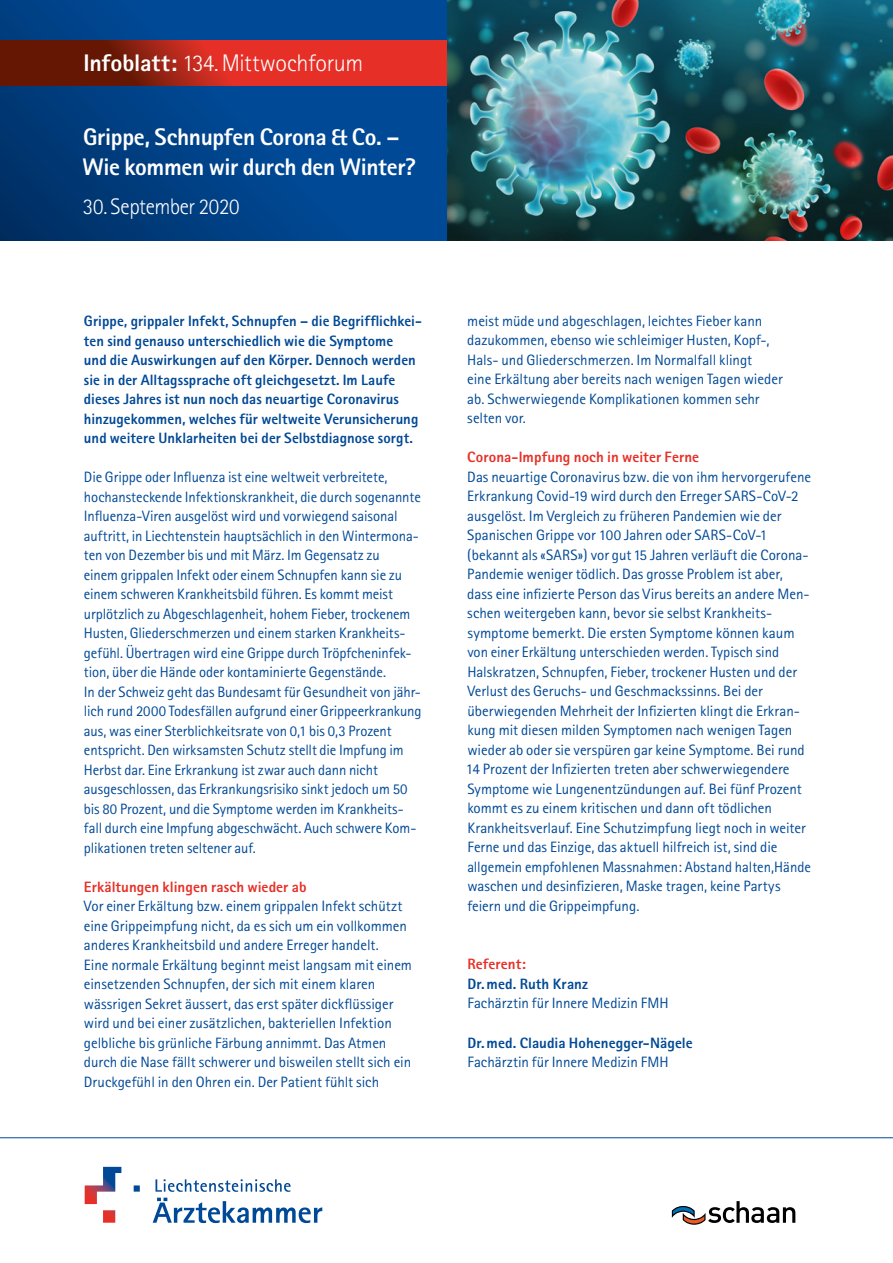
<style>
.page{position:relative;width:893px;height:1263px;background:#fff}
.page>*{position:absolute;margin:0;border:0;box-sizing:border-box;transform-origin:0 0}
.t1{font:800 24px/30px "Rotis Sans Serif";letter-spacing:-.015em;color:#fff}
.t2{font:300 24px "Rotis Sans Serif";letter-spacing:-.015em;color:#fff}
.t3{font:300 22.5px "Rotis Sans Serif";letter-spacing:-.015em;color:#fff;scale:.96 1}
.t4{font:15px/19.5px "Rotis Sans Serif";letter-spacing:-.005em;color:#004996}
.t5{font:800 15px/19.5px "Rotis Sans Serif";letter-spacing:.005em;color:#004996}
.t6{font:800 15px "Rotis Sans Serif";letter-spacing:.005em;color:#e63027}
.s1{font-weight:800}
</style>
<div class="page">
<img style="left:446px;top:0;width:447px;height:241px">
<svg style="left:85px;top:1167px;width:36px;height:37px"></svg>
<svg style="left:134px;top:1185px;width:6px;height:6px"></svg>
<svg style="left:103px;top:1210px;width:12px;height:13px"></svg>
<svg style="left:155px;top:1179px;width:136px;height:13px"></svg>
<svg style="left:153px;top:1198px;width:169px;height:25px"></svg>
<svg style="left:672px;top:1201px;width:123px;height:24px"></svg>
<svg style="left:0;top:0;width:446px;height:241px;background:#014288"></svg>
<svg style="left:0;top:41px;width:446px;height:44px;background:#b4261a"></svg>
<hr style="left:0;top:1137px;width:893px;height:1px;background:#004996">
<h1 class="t2" style="left:83px;top:49px;width:281px"><span class="s1">Infoblatt:</span> 134.Mittwochforum</h1>
<h1 class="t1" style="left:82px;top:122px;width:335px">Grippe, Schnupfen Corona &amp; Co. –<br>Wie kommen wir durch den Winter?</h1>
<h2 class="t3" style="left:83px;top:194px;width:165px">30. September 2020</h2>
<p class="t5" style="left:84px;top:311px;width:339px">Grippe, grippaler Infekt, Schnupfen – die Begrifflichkei&shy;ten sind genauso unterschiedlich wie die Symptome<br>und die Auswirkungen auf den Körper. Dennoch werden sie in der Alltagssprache oft gleichgesetzt. Im Laufe dieses Jahres ist nun noch das neuartige Coronavirus hinzugekommen, welches für weltweite Verunsicherung und weitere Unklarheiten bei der Selbstdiagnose sorgt.</p>
<p class="t4" style="left:84px;top:467px;width:339px">Die Grippe oder Influenza ist eine weltweit verbreitete, hochansteckende Infektionskrankheit, die durch sogenannte Influenza-Viren ausgelöst wird und vorwiegend saisonal auftritt, in Liechtenstein hauptsächlich in den Wintermona&shy;ten von Dezember bis und mit März. Im Gegensatz zu<br>einem grippalen Infekt oder einem Schnupfen kann sie zu einem schweren Krankheitsbild führen. Es kommt meist urplötzlich zu Abgeschlagenheit, hohem Fieber, trockenem Husten, Gliederschmerzen und einem starken Krankheits&shy;gefühl. Übertragen wird eine Grippe durch Tröpfcheninfek&shy;tion, über die Hände oder kontaminierte Gegenstände.<br>In der Schweiz geht das Bundesamt für Gesundheit von jähr&shy;lich rund 2000 Todesfällen aufgrund einer Grippeerkrankung aus, was einer Sterblichkeitsrate von 0,1 bis 0,3 Prozent entspricht. Den wirksamsten Schutz stellt die Impfung im Herbst dar. Eine Erkrankung ist zwar auch dann nicht ausgeschlossen, das Erkrankungsrisiko sinkt jedoch um 50 bis 80 Prozent, und die Symptome werden im Krankheits&shy;fall durch eine Impfung abgeschwächt. Auch schwere Kom&shy;plikationen treten seltener auf.</p>
<p class="t6" style="left:84px;top:877px;width:224px">Erkältungen klingen rasch wieder ab</p>
<p class="t4" style="left:84px;top:896px;width:330px">Vor einer Erkältung bzw. einem grippalen Infekt schützt eine Grippeimpfung nicht, da es sich um ein vollkommen anderes Krankheitsbild und andere Erreger handelt.<br>Eine normale Erkältung beginnt meist langsam mit einem einsetzenden Schnupfen, der sich mit einem klaren wässrigen Sekret äussert, das erst später dickflüssiger wird und bei einer zusätzlichen, bakteriellen Infektion gelbliche bis grünliche Färbung annimmt. Das Atmen durch die Nase fällt schwerer und bisweilen stellt sich ein Druckgefühl in den Ohren ein. Der Patient fühlt sich</p>
<p class="t4" style="left:467px;top:311px;width:317px">meist müde und abgeschlagen, leichtes Fieber kann dazukommen, ebenso wie schleimiger Husten, Kopf-, Hals- und Gliederschmerzen. Im Normalfall klingt<br>eine Erkältung aber bereits nach wenigen Tagen wieder ab. Schwerwiegende Komplikationen kommen sehr selten vor.</p>
<p class="t6" style="left:467px;top:448px;width:233px">Corona-Impfung noch in weiter Ferne</p>
<p class="t4" style="left:466px;top:467px;width:347px">Das neuartige Coronavirus bzw. die von ihm hervorgerufene Erkrankung Covid-19 wird durch den Erreger SARS-CoV-2 ausgelöst. Im Vergleich zu früheren Pandemien wie der Spanischen Grippe vor 100 Jahren oder SARS-CoV-1 (bekannt als «SARS») vor gut 15 Jahren verläuft die Corona-Pandemie weniger tödlich. Das grosse Problem ist aber,<br>dass eine infizierte Person das Virus bereits an andere Men&shy;schen weitergeben kann, bevor sie selbst Krankheits&shy;symptome bemerkt. Die ersten Symptome können kaum von einer Erkältung unterschieden werden. Typisch sind Halskratzen, Schnupfen, Fieber, trockener Husten und der Verlust des Geruchs- und Geschmackssinns. Bei der überwiegenden Mehrheit der Infizierten klingt die Erkran&shy;kung mit diesen milden Symptomen nach wenigen Tagen wieder ab oder sie verspüren gar keine Symptome. Bei rund 14 Prozent der Infizierten treten aber schwerwiegendere Symptome wie Lungenentzündungen auf. Bei fünf Prozent kommt es zu einem kritischen und dann oft tödlichen Krankheitsverlauf. Eine Schutzimpfung liegt noch in weiter Ferne und das Einzige, das aktuell hilfreich ist, sind die allgemein empfohlenen Massnahmen: Abstand halten,Hände waschen und desinfizieren, Maske tragen, keine Partys feiern und die Grippeimpfung.</p>
<p class="t6" style="left:467px;top:955px;width:60px">Referent:</p>
<p class="t5" style="left:467px;top:974px;width:122px">Dr.med. Ruth Kranz</p>
<p class="t4" style="left:467px;top:993px;width:203px">Fachärztin für Innere Medizin FMH</p>
<p class="t5" style="left:467px;top:1032px;width:227px">Dr.med. Claudia Hohenegger-Nägele</p>
<p class="t4" style="left:467px;top:1052px;width:203px">Fachärztin für Innere Medizin FMH</p>
</div>
